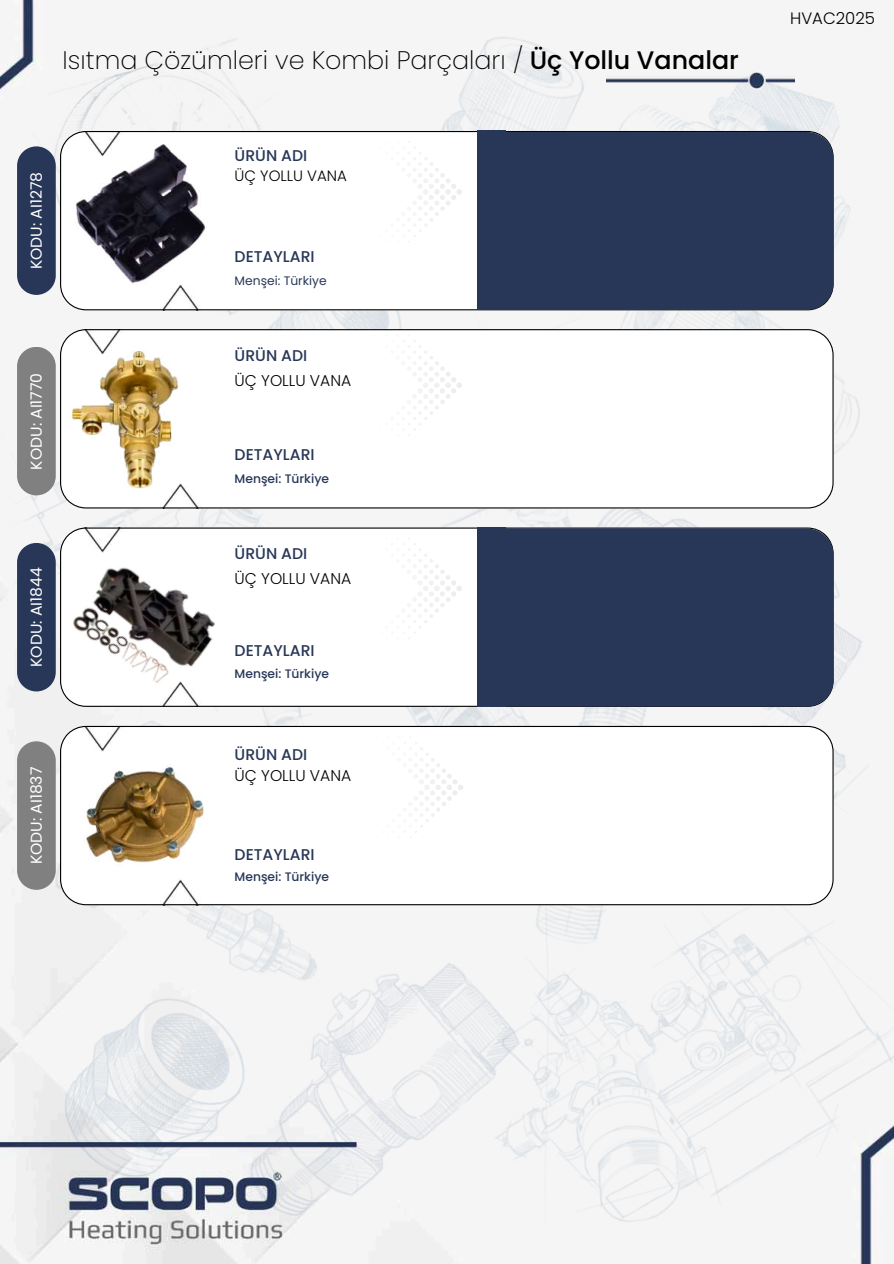
<style>
.page{position:relative;width:894px;height:1264px;background:#fff}
.page>*{position:absolute;margin:0;border:0;box-sizing:border-box;transform-origin:0 0}
.t1{font:200 25.35px "Poppins";color:#000}
.t2{font:300 16.5px "Poppins";color:#000}
.t3{font:500 15.6px "Poppins";color:#283758}
.t4{font:15.6px "Poppins";color:#fff}
.t5{font:300 15.6px "Poppins";color:#000}
.t6{font:300 15px "Poppins";color:#000}
.t7{font:500 12.3px "Poppins";color:#283758}
.t8{font:12.3px "Poppins";color:#283758}
.s1{font-weight:500}
</style>
<div class="page">
<img style="left:0;top:0;width:222px;height:156px">
<img style="left:222px;top:32px;width:352px;height:99px">
<img style="left:574px;top:66px;width:269px;height:91px">
<img style="left:555px;top:941px;width:338px;height:322px">
<img style="left:183px;top:1061px;width:372px;height:202px">
<img style="left:13px;top:946px;width:283px;height:283px">
<div style="left:0;top:156px;width:519px;height:680px;background:#f5f5f5"></div>
<img style="left:519px;top:157px;width:344px;height:277px">
<img style="left:742px;top:434px;width:122px;height:231px">
<img style="left:273px;top:508px;width:469px;height:553px">
<img style="left:26px;top:695px;width:398px;height:347px">
<img style="left:622px;top:665px;width:248px;height:276px">
<img style="left:217px;top:310px;width:225px;height:19px">
<svg style="left:60px;top:131px;width:773px;height:179px"></svg>
<img style="left:160px;top:286px;width:40px;height:24px">
<img style="left:82px;top:131px;width:41px;height:14px">
<svg style="left:234px;top:329px;width:599px;height:179px"></svg>
<svg style="left:60px;top:527px;width:773px;height:180px"></svg>
<img style="left:82px;top:528px;width:41px;height:1px">
<svg style="left:60px;top:726px;width:773px;height:179px"></svg>
<img style="left:160px;top:891px;width:40px;height:14px">
<img style="left:82px;top:726px;width:41px;height:26px">
<div style="left:17px;top:146px;width:39px;height:149px;background:#283758;border-radius:19px"></div>
<div style="left:17px;top:347px;width:39px;height:148px;background:#808080;border-radius:19px"></div>
<div style="left:17px;top:543px;width:39px;height:148px;background:#283758;border-radius:19px"></div>
<div style="left:17px;top:741px;width:39px;height:148px;background:#808080;border-radius:19px"></div>
<div style="left:505px;top:132px;width:328px;height:178px;background:#283758"></div>
<div style="left:477px;top:131px;width:28px;height:179px;background:#283758"></div>
<div style="left:505px;top:528px;width:328px;height:178px;background:#283758"></div>
<div style="left:477px;top:527px;width:28px;height:179px;background:#283758"></div>
<svg style="left:374px;top:141px;width:88px;height:102px"></svg>
<svg style="left:374px;top:334px;width:88px;height:102px"></svg>
<svg style="left:374px;top:537px;width:88px;height:102px"></svg>
<svg style="left:375px;top:736px;width:88px;height:102px"></svg>
<img style="left:71px;top:145px;width:137px;height:141px">
<img style="left:45px;top:326px;width:189px;height:189px">
<img style="left:45px;top:529px;width:205px;height:190px">
<img style="left:71px;top:752px;width:139px;height:139px">
<img style="left:606px;top:71px;width:187px;height:18px">
<h1 class="t1" style="left:63px;top:45px;width:677px">Isıtma Çözümleri ve Kombi Parçaları / <span class="s1">Üç Yollu Vanalar</span></h1>
<p class="t4" style="left:27px;top:269px;width:99px;rotate:-90deg">KODU: AI1278</p>
<p class="t4" style="left:27px;top:469px;width:98px;rotate:-90deg">KODU: AI1770</p>
<p class="t4" style="left:27px;top:667px;width:101px;rotate:-90deg">KODU: AI1844</p>
<p class="t4" style="left:27px;top:864px;width:99px;rotate:-90deg">KODU: AI1837</p>
<p class="t3" style="left:234px;top:146px;width:74px">ÜRÜN ADI</p>
<p class="t6" style="left:234px;top:167px;width:114px">ÜÇ YOLLU VANA</p>
<p class="t3" style="left:234px;top:247px;width:82px">DETAYLARI</p>
<p class="t8" style="left:234px;top:273px;width:94px">Menşei: Türkiye</p>
<p class="t3" style="left:234px;top:346px;width:74px">ÜRÜN ADI</p>
<p class="t5" style="left:234px;top:371px;width:118px">ÜÇ YOLLU VANA</p>
<p class="t3" style="left:234px;top:445px;width:82px">DETAYLARI</p>
<p class="t7" style="left:234px;top:472px;width:96px">Menşei: Türkiye</p>
<p class="t3" style="left:234px;top:544px;width:74px">ÜRÜN ADI</p>
<p class="t5" style="left:234px;top:569px;width:118px">ÜÇ YOLLU VANA</p>
<p class="t3" style="left:234px;top:641px;width:82px">DETAYLARI</p>
<p class="t7" style="left:234px;top:666px;width:96px">Menşei: Türkiye</p>
<p class="t3" style="left:234px;top:745px;width:74px">ÜRÜN ADI</p>
<p class="t5" style="left:234px;top:766px;width:118px">ÜÇ YOLLU VANA</p>
<p class="t3" style="left:234px;top:845px;width:82px">DETAYLARI</p>
<p class="t7" style="left:234px;top:869px;width:96px">Menşei: Türkiye</p>
<p class="t2" style="left:790px;top:9px;width:86px">HVAC2025</p>
</div>
